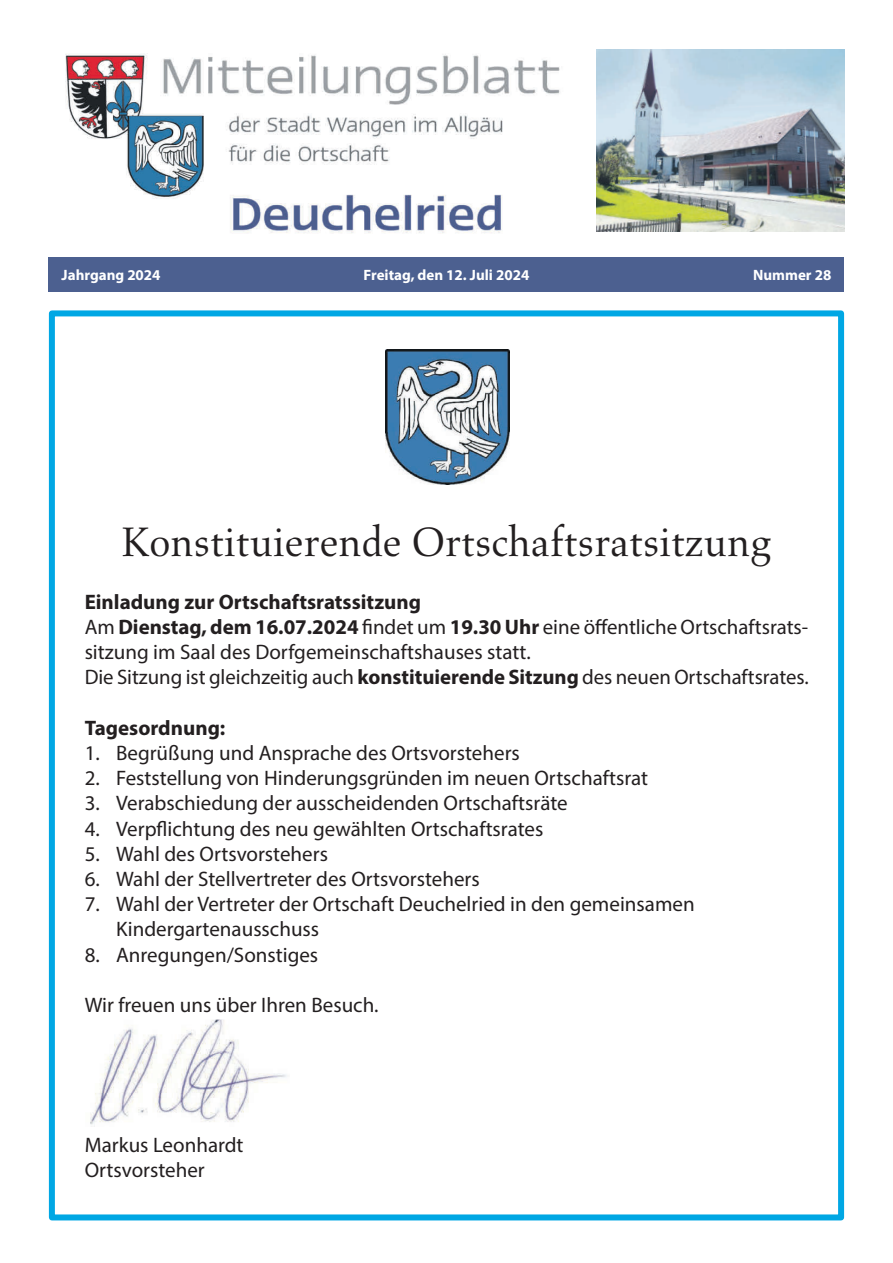
<style>
.page{position:relative;width:893px;height:1263px;background:#fff}
.page>*{position:absolute;margin:0;border:0;box-sizing:border-box;transform-origin:0 0}
.t1{font:42px "Aldus LT Std";color:#231f20}
.t2{font:21px/25.2px "Myriad Pro";color:#231f20}
.t3{font:700 21px "Myriad Pro";color:#231f20}
.t4{font:700 15px "Myriad Pro";color:#fff}
.s1{font-weight:700}
</style>
<div class="page">
<div style="left:49px;top:257px;width:795px;height:34px;background:#4c6090"></div>
<img style="left:65px;top:53px;width:495px;height:181px">
<img style="left:596px;top:50px;width:248px;height:181px">
<img style="left:386px;top:350px;width:123px;height:134px">
<img style="left:90px;top:1019px;width:197px;height:106px">
<div style="left:49px;top:310px;width:795px;height:910px;border:6px solid #00a7e4"></div>
<p class="t4" style="left:62px;top:265px;width:100px">Jahrgang 2024</p>
<p class="t4" style="left:363px;top:265px;width:167px">Freitag, den 12. Juli 2024</p>
<p class="t4" style="left:753px;top:265px;width:80px">Nummer 28</p>
<h1 class="t1" style="left:122px;top:519px;width:651px">Konstituierende Ortschaftsratsitzung</h1>
<p class="t2" style="left:85px;top:589px;width:726px"><span class="s1">Einladung zur Ortschaftsratssitzung<br></span>Am <span class="s1">Dienstag, dem 16.07.2024</span> findet um <span class="s1">19.30 Uhr</span> eine öffentliche Ortschaftsrats&shy;sitzung im Saal des Dorfgemeinschaftshauses statt.<br>Die Sitzung ist gleichzeitig auch <span class="s1">konstituierende Sitzung</span> des neuen Ortschaftsrates.</p>
<p class="t3" style="left:85px;top:714px;width:142px">Tagesordnung:</p>
<p class="t2" style="left:85px;top:740px;width:437px">1. Begrüßung und Ansprache des Ortsvorstehers</p>
<p class="t2" style="left:85px;top:765px;width:565px">2. Feststellung von Hinderungsgründen im neuen Ortschaftsrat</p>
<p class="t2" style="left:85px;top:790px;width:485px">3. Verabschiedung der ausscheidenden Ortschaftsräte</p>
<p class="t2" style="left:85px;top:815px;width:460px">4. Verpflichtung des neu gewählten Ortschaftsrates</p>
<p class="t2" style="left:85px;top:841px;width:245px">5. Wahl des Ortsvorstehers</p>
<p class="t2" style="left:85px;top:866px;width:397px">6. Wahl der Stellvertreter des Ortsvorstehers</p>
<p class="t2" style="left:116px;top:891px;width:580px;text-indent:-32px">7. Wahl der Vertreter der Ortschaft Deuchelried in den gemeinsamen<br>Kindergartenausschuss</p>
<p class="t2" style="left:85px;top:941px;width:235px">8. Anregungen/Sonstiges</p>
<p class="t2" style="left:85px;top:992px;width:295px">Wir freuen uns über Ihren Besuch.</p>
<p class="t2" style="left:85px;top:1132px;width:160px">Markus Leonhardt<br>Ortsvorsteher</p>
</div>
